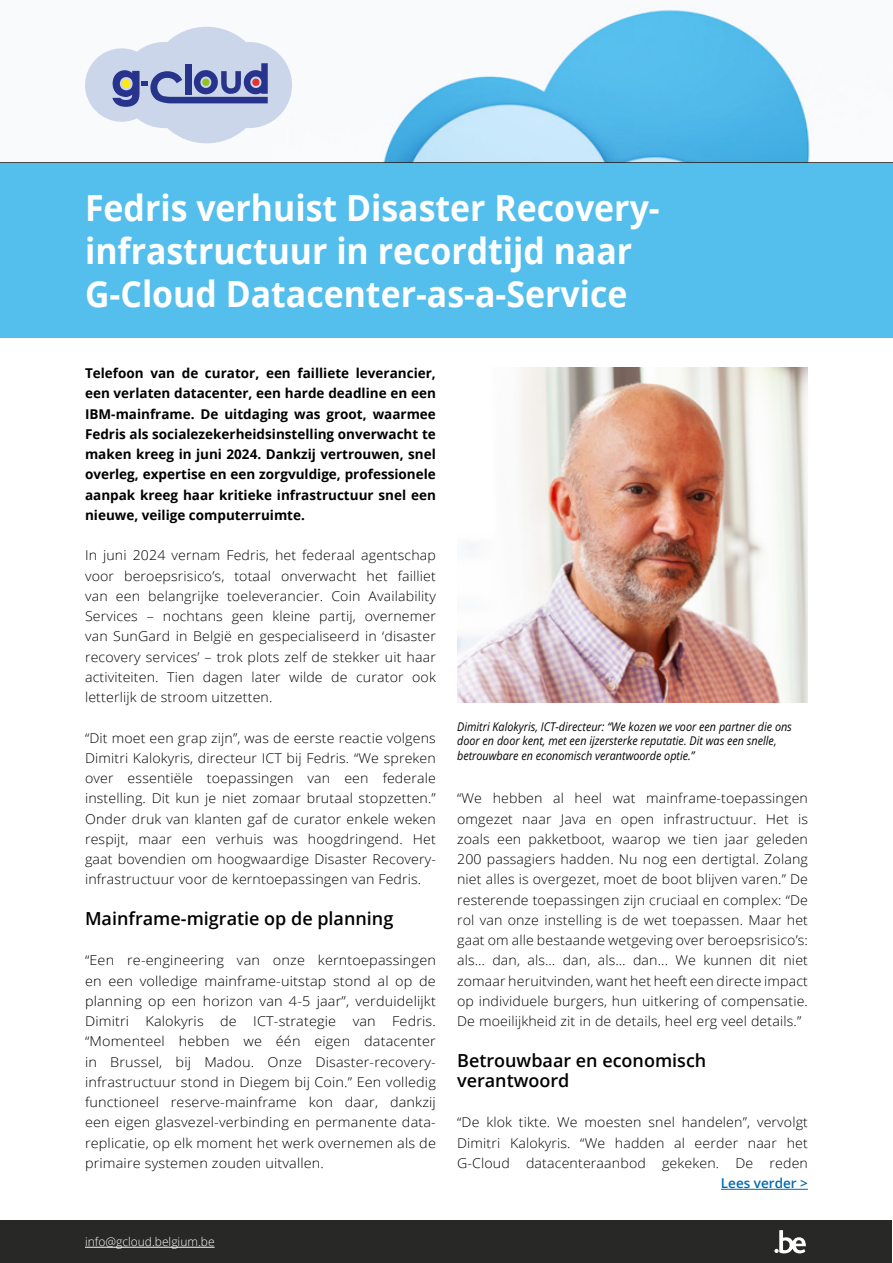
<style>
.page{position:relative;width:893px;height:1263px;background:#fff}
.page>*{position:absolute;margin:0;border:0;box-sizing:border-box;transform-origin:0 0}
.t1{font:700 36px/43.2px "Open Sans";color:#fff;scale:.94 1}
.t2{font:600 18px/20.2px "Open Sans";color:#000}
.t3{font:300 13.5px/20.2px "Open Sans";letter-spacing:.01em;color:#000;text-align:justify;scale:1.05 1}
.t4{font:300 13.5px/20.2px "Open Sans";letter-spacing:.01em;color:#000;text-align:justify;scale:1.07 1}
.t5{font:700 13.5px/20.2px "Open Sans";color:#000;text-align:justify}
.t6{font:600 13.5px "Open Sans";color:#0069b4}
.t7{font:italic 12px/14.4px "Open Sans";color:#000;scale:.9 1}
.t8{font:300 12px "Open Sans";color:#fff}
</style>
<div class="page">
<div style="left:0;top:1220px;width:892px;height:43px;background:#282827"></div>
<div style="left:0;top:0;width:893px;height:163px;background:#f9fafc"></div>
<img style="left:383px;top:10px;width:427px;height:152px">
<hr style="left:0;top:162px;width:893px;height:1px;background:#282827">
<svg style="left:774px;top:1230px;width:32px;height:23px"></svg>
<hr style="left:85px;top:1247px;width:130px;height:1px;background:#fff">
<svg style="left:85px;top:27px;width:207px;height:116px"></svg>
<div style="left:0;top:163px;width:893px;height:175px;background:#54beec"></div>
<hr style="left:721px;top:1189px;width:87px;height:1px;background:#0069b4">
<img style="left:457px;top:368px;width:351px;height:334px">
<h1 class="t1" style="left:85px;top:185px;width:613px">Fedris verhuist Disaster Recovery&shy;infrastructuur in recordtijd naar<br>G-Cloud Datacenter-as-a-Service</h1>
<p class="t5" style="left:85px;top:363px;width:352px">Telefoon van de curator, een failliete leverancier, een verlaten datacenter, een harde deadline en een IBM-mainframe. De uitdaging was groot, waarmee Fedris als socialezekerheidsinstelling onverwacht te maken kreeg in juni 2024. Dankzij vertrouwen, snel overleg, expertise en een zorgvuldige, professionele aanpak kreeg haar kritieke infrastructuur snel een nieuwe, veilige computerruimte.</p>
<p class="t3" style="left:85px;top:545px;width:336px">In juni 2024 vernam Fedris, het federaal agentschap voor beroepsrisico’s, totaal onverwacht het failliet van een belangrijke toeleverancier. Coin Availability Services – nochtans geen kleine partij, overnemer van SunGard in België en gespecialiseerd in ‘disaster recovery services’ – trok plots zelf de stekker uit haar activiteiten. Tien dagen later wilde de curator ook letterlijk de stroom uitzetten.</p>
<p class="t3" style="left:85px;top:727px;width:336px">“Dit moet een grap zijn”, was de eerste reactie volgens Dimitri Kalokyris, directeur ICT bij Fedris. “We spreken over essentiële toepassingen van een federale instelling. Dit kun je niet zomaar brutaal stopzetten.” Onder druk van klanten gaf de curator enkele weken respijt, maar een verhuis was hoogdringend. Het gaat bovendien om hoogwaardige Disaster Recovery&shy;infrastructuur voor de kerntoepassingen van Fedris.</p>
<h2 class="t2" style="left:85px;top:908px;width:310px">Mainframe-migratie op de planning</h2>
<p class="t4" style="left:85px;top:950px;width:329px">“Een re-engineering van onze kerntoepassingen en een volledige mainframe-uitstap stond al op de planning op een horizon van 4-5 jaar”, verduidelijkt Dimitri Kalokyris de ICT-strategie van Fedris. “Momenteel hebben we één eigen datacenter in Brussel, bij Madou. Onze Disaster-recovery&shy;infrastructuur stond in Diegem bij Coin.” Een volledig functioneel reserve-mainframe kon daar, dankzij een eigen glasvezel-verbinding en permanente data&shy;replicatie, op elk moment het werk overnemen als de primaire systemen zouden uitvallen.</p>
<p class="t8" style="left:85px;top:1234px;width:131px">info@gcloud.belgium.be</p>
<p class="t7" style="left:457px;top:719px;width:373px">Dimitri Kalokyris, ICT-directeur: “We kozen we voor een partner die ons door en door kent, met een ijzersterke reputatie. Dit was een snelle, betrouwbare en economisch verantwoorde optie.”</p>
<p class="t3" style="left:457px;top:788px;width:336px">“We hebben al heel wat mainframe-toepassingen omgezet naar Java en open infrastructuur. Het is zoals een pakketboot, waarop we tien jaar geleden 200 passagiers hadden. Nu nog een dertigtal. Zolang niet alles is overgezet, moet de boot blijven varen.” De resterende toepassingen zijn cruciaal en complex: “De rol van onze instelling is de wet toepassen. Maar het gaat om alle bestaande wetgeving over beroepsrisico’s: als… dan, als… dan, als… dan... We kunnen dit niet zomaar heruitvinden, want het heeft een directe impact op individuele burgers, hun uitkering of compensatie.<br>De moeilijkheid zit in de details, heel erg veel details.”</p>
<h2 class="t2" style="left:457px;top:1049px;width:251px">Betrouwbaar en economisch verantwoord</h2>
<p class="t3" style="left:457px;top:1112px;width:336px">“De klok tikte. We moesten snel handelen”, vervolgt Dimitri Kalokyris. “We hadden al eerder naar het G-Cloud datacenteraanbod gekeken. De reden</p>
<p class="t6" style="left:721px;top:1174px;width:88px">Lees verder &gt;</p>
</div>
